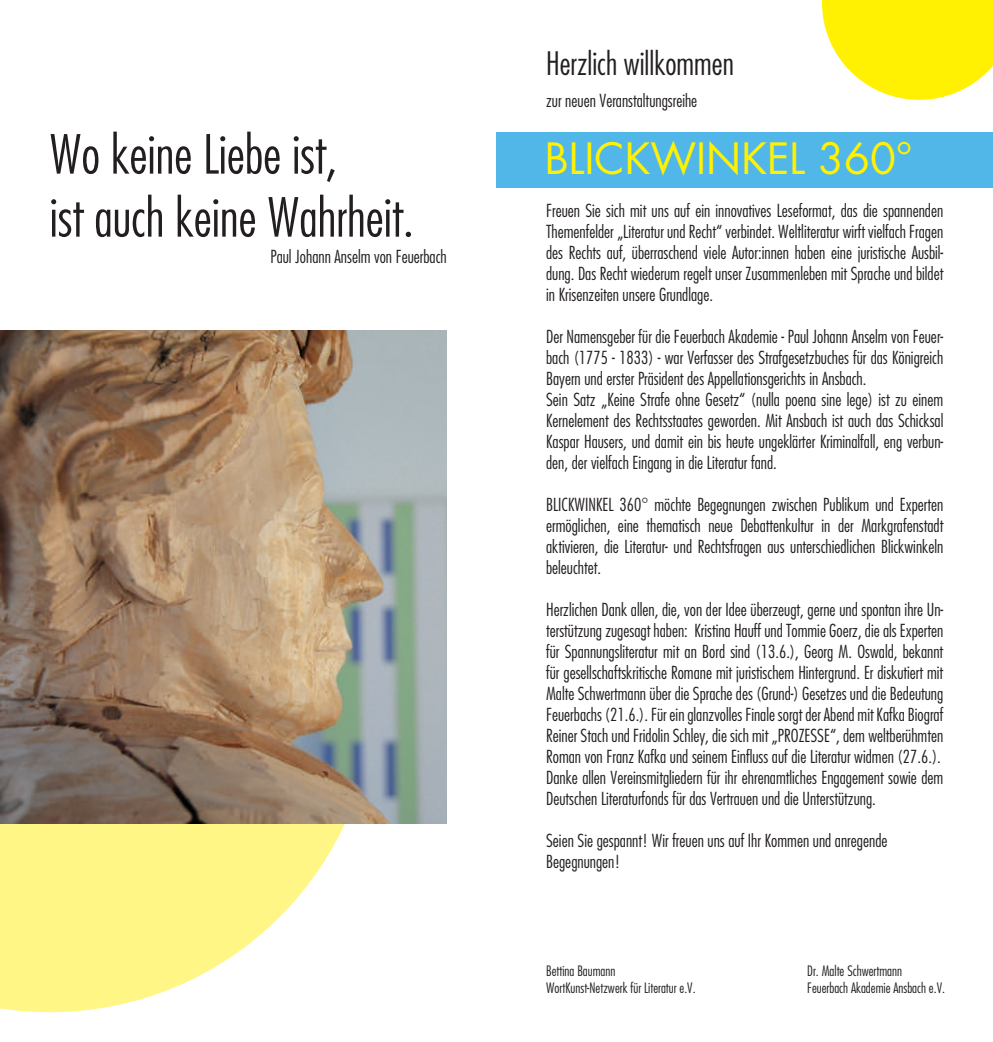
<style>
.page{position:relative;width:993px;height:1042px;background:#fff}
.page>*{position:absolute;margin:0;border:0;box-sizing:border-box;transform-origin:0 0}
.t1{font:300 condensed 52.5px/63px "Futura";color:#231f20}
.t2{font:42px "Futura";color:#fff101}
.t3{font:300 condensed 31.5px "Futura";color:#231f20}
.t4{font:300 condensed 17.5px/21px "Futura";color:#231f20}
.t5{font:300 condensed 14px/16.8px "Futura";color:#231f20}
</style>
<div class="page">
<div style="left:496px;top:133px;width:496px;height:55px;background:#50b7e8"></div>
<svg style="left:822px;top:0;width:170px;height:100px"></svg>
<svg style="left:0;top:823px;width:375px;height:189px;fill:#fff685"></svg>
<img style="left:0;top:330px;width:446px;height:493px">
<h1 class="t1" style="left:50px;top:123px;width:365px">Wo keine Liebe ist,<br>ist auch keine Wahrheit.</h1>
<p class="t4" style="left:270px;top:246px;width:178px">Paul Johann Anselm von Feuerbach</p>
<h3 class="t3" style="left:546px;top:45px;width:189px">Herzlich willkommen</h3>
<p class="t4" style="left:546px;top:90px;width:153px">zur neuen Veranstaltungsreihe</p>
<h2 class="t2" style="left:544px;top:130px;width:369px">BLICKWINKEL 360°</h2>
<p class="t4" style="left:546px;top:200px;width:398px;text-align:justify">Freuen Sie sich mit uns auf ein innovatives Leseformat, das die spannenden Themenfelder „Literatur und Recht“ verbindet. Weltliteratur wirft vielfach Fragen des Rechts auf, überraschend viele Autor:innen haben eine juristische Ausbil&shy;dung. Das Recht wiederum regelt unser Zusammenleben mit Sprache und bildet in Krisenzeiten unsere Grundlage.</p>
<p class="t4" style="left:546px;top:326px;width:398px">Der Namensgeber für die Feuerbach Akademie - Paul Johann Anselm von Feuer&shy;bach (1775 - 1833) - war Verfasser des Strafgesetzbuches für das Königreich Bayern und erster Präsident des Appellationsgerichts in Ansbach.<br>Sein Satz „Keine Strafe ohne Gesetz“ (nulla poena sine lege) ist zu einem Kernelement des Rechtsstaates geworden. Mit Ansbach ist auch das Schicksal Kaspar Hausers, und damit ein bis heute ungeklärter Kriminalfall, eng verbun&shy;den, der vielfach Eingang in die Literatur fand.</p>
<p class="t4" style="left:546px;top:494px;width:398px;text-align:justify">BLICKWINKEL 360° möchte Begegnungen zwischen Publikum und Experten ermöglichen, eine thematisch neue Debattenkultur in der Markgrafenstadt aktivieren, die Literatur- und Rechtsfragen aus unterschiedlichen Blickwinkeln beleuchtet.</p>
<p class="t4" style="left:546px;top:599px;width:398px">Herzlichen Dank allen, die, von der Idee überzeugt, gerne und spontan ihre Un&shy;terstützung zugesagt haben: Kristina Hauff und Tommie Goerz, die als Experten für Spannungsliteratur mit an Bord sind (13.6.), Georg M. Oswald, bekannt für gesellschaftskritische Romane mit juristischem Hintergrund. Er diskutiert mit Malte Schwertmann über die Sprache des (Grund-) Gesetzes und die Bedeutung Feuerbachs (21.6.). Für ein glanzvolles Finale sorgt der Abend mit Kafka Biograf Reiner Stach und Fridolin Schley, die sich mit „PROZESSE“, dem weltberühmten Roman von Franz Kafka und seinem Einfluss auf die Literatur widmen (27.6.).<br>Danke allen Vereinsmitgliedern für ihr ehrenamtliches Engagement sowie dem Deutschen Literaturfonds für das Vertrauen und die Unterstützung.</p>
<p class="t4" style="left:546px;top:830px;width:343px">Seien Sie gespannt! Wir freuen uns auf Ihr Kommen und anregende<br>Begegnungen!</p>
<p class="t5" style="left:546px;top:962px;width:151px">Bettina Baumann<br>WortKunst-Netzwerk für Literatur e.V.</p>
<p class="t5" style="left:807px;top:962px;width:139px">Dr. Malte Schwertmann<br>Feuerbach Akademie Ansbach e.V.</p>
</div>
